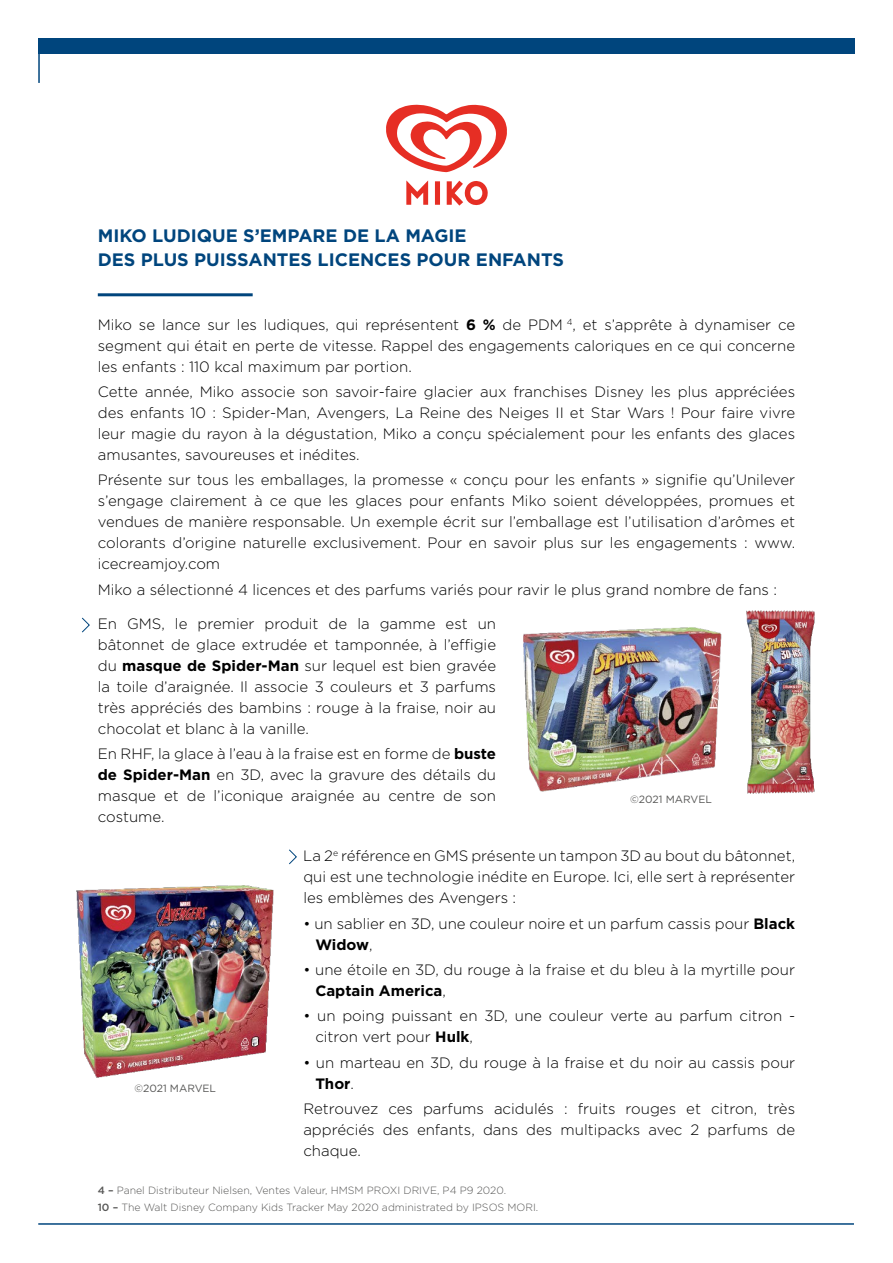
<style>
.page{position:relative;width:893px;height:1263px;background:#fff}
.page>*{position:absolute;margin:0;border:0;box-sizing:border-box;transform-origin:0 0}
.t1{font:700 18px/23.7px "Gotham";color:#00457d}
.t2{font:300 15px/21px "Gotham";color:#000;text-align:justify}
.t3{font:300 10.5px/16.8px "Gotham";color:#575756}
.t4{font:10.5px "Gotham";color:#575756}
.s1{font-weight:700}
.s2{font-weight:500}
</style>
<div class="page">
<hr style="left:38px;top:1223px;width:816px;height:2px;background:#00457d">
<div style="left:38px;top:38px;width:817px;height:16px;background:#00457d"></div>
<hr style="left:98px;top:293px;width:155px;height:3px;background:#00457d">
<svg style="left:386px;top:105px;width:121px;height:67px"></svg>
<svg style="left:406px;top:180px;width:22px;height:25px"></svg>
<svg style="left:447px;top:181px;width:41px;height:25px"></svg>
<svg style="left:435px;top:181px;width:5px;height:24px"></svg>
<img style="left:523px;top:627px;width:184px;height:165px">
<img style="left:707px;top:610px;width:108px;height:184px">
<img style="left:76px;top:885px;width:198px;height:193px">
<svg style="left:82px;top:617px;width:8px;height:16px"></svg>
<svg style="left:289px;top:849px;width:8px;height:16px"></svg>
<p class="t1" style="left:98px;top:224px;width:468px">MIKO LUDIQUE S’EMPARE DE LA MAGIE<br>DES PLUS PUISSANTES LICENCES POUR ENFANTS</p>
<p class="t2" style="left:98px;top:314px;width:699px">Miko se lance sur les ludiques, qui représentent <span class="s1">6 %</span> de PDM <sup>4</sup>, et s’apprête à dynamiser ce segment qui était en perte de vitesse. Rappel des engagements caloriques en ce qui concerne les enfants : 110 kcal maximum par portion.</p>
<p class="t2" style="left:98px;top:381px;width:699px">Cette année, Miko associe son savoir-faire glacier aux franchises Disney les plus appréciées des enfants 10 : Spider-Man, Avengers, La Reine des Neiges II et Star Wars ! Pour faire vivre leur magie du rayon à la dégustation, Miko a conçu spécialement pour les enfants des glaces amusantes, savoureuses et inédites.</p>
<p class="t2" style="left:98px;top:469px;width:699px">Présente sur tous les emballages, la promesse « conçu pour les enfants » signifie qu’Unilever s’engage clairement à ce que les glaces pour enfants Miko soient développées, promues et vendues de manière responsable. Un exemple écrit sur l’emballage est l’utilisation d’arômes et colorants d’origine naturelle exclusivement. Pour en savoir plus sur les engagements : www. icecreamjoy.com</p>
<p class="t2" style="left:98px;top:578px;width:681px">Miko a sélectionné 4 licences et des parfums variés pour ravir le plus grand nombre de fans :</p>
<p class="t2" style="left:98px;top:612px;width:400px">En GMS, le premier produit de la gamme est un bâtonnet de glace extrudée et tamponnée, à l’effigie du <span class="s1">masque de Spider-Man</span> sur lequel est bien gravée la toile d’araignée. Il associe 3 couleurs et 3 parfums très appréciés des bambins : rouge à la fraise, noir au chocolat et blanc à la vanille.</p>
<p class="t2" style="left:98px;top:743px;width:400px">En RHF, la glace à l’eau à la fraise est en forme de <span class="s1">buste de Spider-Man</span> en 3D, avec la gravure des détails du masque et de l’iconique araignée au centre de son costume.</p>
<p class="t2" style="left:303px;top:845px;width:493px">La 2<sup>e</sup> référence en GMS présente un tampon 3D au bout du bâtonnet, qui est une technologie inédite en Europe. Ici, elle sert à représenter les emblèmes des Avengers :</p>
<p class="t2" style="left:315px;top:912px;width:481px;text-indent:-12px">• un sablier en 3D, une couleur noire et un parfum cassis pour <span class="s1">Black<br>Widow</span>,</p>
<p class="t2" style="left:315px;top:959px;width:481px;text-indent:-12px">• une étoile en 3D, du rouge à la fraise et du bleu à la myrtille pour<br><span class="s1">Captain America</span>,</p>
<p class="t2" style="left:315px;top:1005px;width:481px;text-indent:-12px">• un poing puissant en 3D, une couleur verte au parfum citron - citron vert pour <span class="s1">Hulk</span>,</p>
<p class="t2" style="left:315px;top:1051px;width:481px;text-indent:-12px">• un marteau en 3D, du rouge à la fraise et du noir au cassis pour<br><span class="s1">Thor</span>.</p>
<p class="t2" style="left:303px;top:1097px;width:493px">Retrouvez ces parfums acidulés : fruits rouges et citron, très appréciés des enfants, dans des multipacks avec 2 parfums de chaque.</p>
<p class="t4" style="left:630px;top:792px;width:83px">©2021 MARVEL</p>
<p class="t4" style="left:134px;top:1081px;width:83px">©2021 MARVEL</p>
<p class="t3" style="left:98px;top:1181px;width:442px"><span class="s2">4 –</span> Panel Distributeur Nielsen, Ventes Valeur, HMSM PROXI DRIVE, P4 P9 2020.<br><span class="s2">10 –</span> The Walt Disney Company Kids Tracker May 2020 administrated by IPSOS MORI.</p>
</div>
